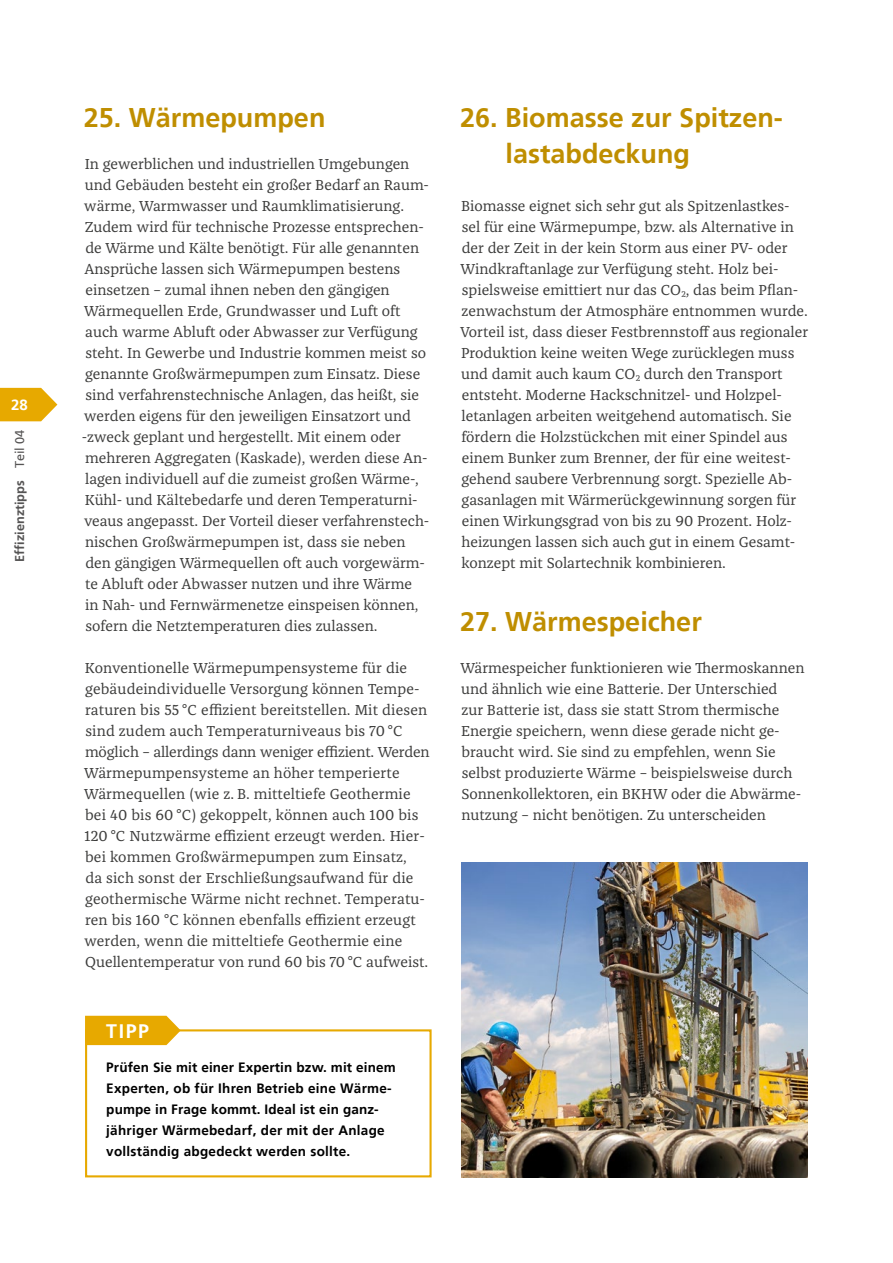
<style>
.page{position:relative;width:893px;height:1263px;background:#fff}
.page>*{position:absolute;margin:0;border:0;box-sizing:border-box;transform-origin:0 0}
.t1{font:700 27px/36px "NDS Frutiger";color:#bf8e00}
.t2{font:700 19.5px "NDS Frutiger";color:#fff}
.t3{font:15px/21px "Franziska Pro";color:#3c3c3b}
.t4{font:700 15px "NDS Frutiger";color:#fff}
.t5{font:700 13.5px/21px "NDS Frutiger";letter-spacing:.02em;color:#000}
.t6{font:700 12.75px "NDS Frutiger";color:#555454}
.s1{font-weight:400}
</style>
<div class="page">
<img style="left:461px;top:862px;width:347px;height:315px">
<div style="left:85px;top:1029px;width:347px;height:148px;border:2px solid #e7a900"></div>
<svg style="left:85px;top:1016px;width:96px;height:29px;background:#e8af13"></svg>
<svg style="left:0;top:388px;width:57px;height:33px;background:#eab422"></svg>
<p class="t4" style="left:11px;top:396px;width:18px">28</p>
<p class="t6" style="left:12px;top:562px;width:134px;rotate:-90deg">Effizienztipps <span class="s1">Teil 04</span></p>
<h1 class="t1" style="left:84px;top:100px;width:243px">25. Wärmepumpen</h1>
<p class="t3" style="left:82px;top:154px;width:349px">In gewerblichen und industriellen Umgebungen und Gebäuden besteht ein großer Bedarf an Raum&shy;wärme, Warmwasser und Raumklimatisierung.<br>Zudem wird für technische Prozesse entsprechen&shy;de Wärme und Kälte benötigt. Für alle genannten Ansprüche lassen sich Wärmepumpen bestens einsetzen – zumal ihnen neben den gängigen Wärmequellen Erde, Grundwasser und Luft oft auch warme Abluft oder Abwasser zur Verfügung steht. In Gewerbe und Industrie kommen meist so genannte Großwärmepumpen zum Einsatz. Diese sind verfahrenstechnische Anlagen, das heißt, sie werden eigens für den jeweiligen Einsatzort und -zweck geplant und hergestellt. Mit einem oder mehreren Aggregaten (Kaskade), werden diese An&shy;lagen individuell auf die zumeist großen Wärme-, Kühl- und Kältebedarfe und deren Temperaturni&shy;veaus angepasst. Der Vorteil dieser verfahrenstech&shy;nischen Großwärmepumpen ist, dass sie neben den gängigen Wärmequellen oft auch vorgewärm&shy;te Abluft oder Abwasser nutzen und ihre Wärme<br>in Nah- und Fernwärmenetze einspeisen können, sofern die Netztemperaturen dies zulassen.</p>
<p class="t3" style="left:84px;top:658px;width:347px">Konventionelle Wärmepumpensysteme für die gebäudeindividuelle Versorgung können Tempe&shy;raturen bis 55 °C effizient bereitstellen. Mit diesen sind zudem auch Temperaturniveaus bis 70 °C möglich – allerdings dann weniger effizient. Werden Wärmepumpensysteme an höher temperierte Wärmequellen (wie z. B. mitteltiefe Geothermie bei 40 bis 60 °C) gekoppelt, können auch 100 bis 120 °C Nutzwärme effizient erzeugt werden. Hier&shy;bei kommen Großwärmepumpen zum Einsatz,<br>da sich sonst der Erschließungsaufwand für die geothermische Wärme nicht rechnet. Temperatu&shy;ren bis 160 °C können ebenfalls effizient erzeugt werden, wenn die mitteltiefe Geothermie eine Quellentemperatur von rund 60 bis 70 °C aufweist.</p>
<h2 class="t2" style="left:106px;top:1019px;width:44px">TIPP</h2>
<p class="t5" style="left:106px;top:1057px;width:291px">Prüfen Sie mit einer Expertin bzw. mit einem Experten, ob für Ihren Betrieb eine Wärme&shy;pumpe in Frage kommt. Ideal ist ein ganz&shy;jähriger Wärmebedarf, der mit der Anlage vollständig abgedeckt werden sollte.</p>
<h1 class="t1" style="left:505px;top:100px;width:277px;text-indent:-45px">26. Biomasse zur Spitzen&shy;lastabdeckung</h1>
<p class="t3" style="left:460px;top:196px;width:350px">Biomasse eignet sich sehr gut als Spitzenlastkes&shy;sel für eine Wärmepumpe, bzw. als Alternative in der der Zeit in der kein Storm aus einer PV- oder Windkraftanlage zur Verfügung steht. Holz bei&shy;spielsweise emittiert nur das CO<sub>2</sub>, das beim Pflan&shy;zenwachstum der Atmosphäre entnommen wurde.<br>Vorteil ist, dass dieser Festbrennstoff aus regionaler Produktion keine weiten Wege zurücklegen muss und damit auch kaum CO<sub>2</sub> durch den Transport entsteht. Moderne Hackschnitzel- und Holzpel&shy;letanlagen arbeiten weitgehend automatisch. Sie fördern die Holzstückchen mit einer Spindel aus einem Bunker zum Brenner, der für eine weitest&shy;gehend saubere Verbrennung sorgt. Spezielle Ab&shy;gasanlagen mit Wärmerückgewinnung sorgen für einen Wirkungsgrad von bis zu 90 Prozent. Holz&shy;heizungen lassen sich auch gut in einem Gesamt&shy;konzept mit Solartechnik kombinieren.</p>
<h1 class="t1" style="left:460px;top:604px;width:243px">27. Wärmespeicher</h1>
<p class="t3" style="left:460px;top:658px;width:346px">Wärmespeicher funktionieren wie Thermoskannen und ähnlich wie eine Batterie. Der Unterschied<br>zur Batterie ist, dass sie statt Strom thermische Energie speichern, wenn diese gerade nicht ge&shy;braucht wird. Sie sind zu empfehlen, wenn Sie selbst produzierte Wärme – beispielsweise durch Sonnenkollektoren, ein BKHW oder die Abwärme&shy;nutzung – nicht benötigen. Zu unterscheiden</p>
</div>
